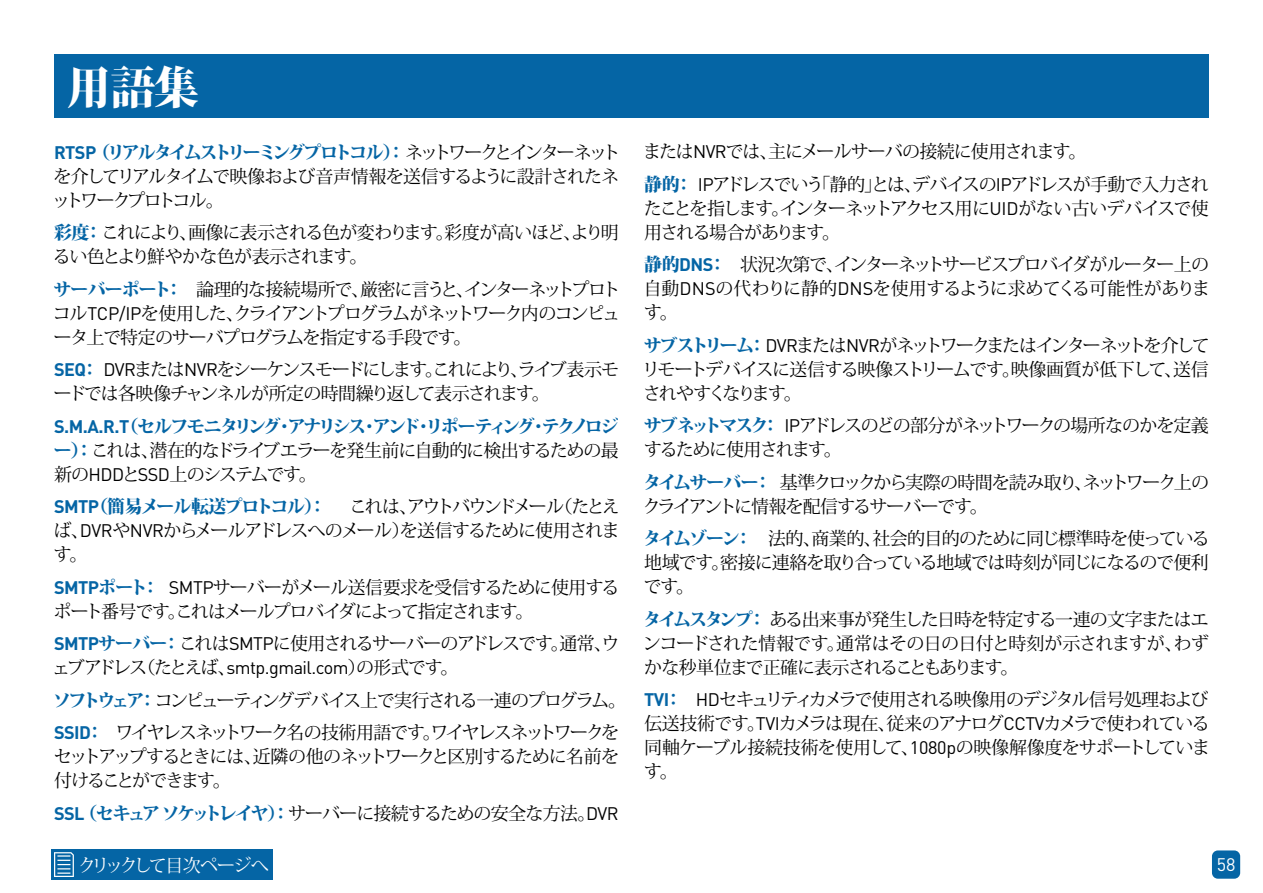
<style>
.page{position:relative;width:1263px;height:893px;background:#fff}
.page>*{position:absolute;margin:0;border:0;box-sizing:border-box;transform-origin:0 0}
.t1{font:800 45px "Koz Min Pr 6 N";color:#fff}
.t2{font:18px/24px "Koz Min Pr 6 N";letter-spacing:-.07em;color:#000;text-align:justify}
.t3{font:18px/24px "Koz Min Pr 6 N";letter-spacing:-.09em;color:#000}
.t4{font:18px/32.5px "Koz Min Pr 6 N";letter-spacing:-.095em;color:#000}
.t5{font:18px "Koz Min Pr 6 N";letter-spacing:-.045em;color:#000}
.t6{font:800 18px "Koz Min Pr 6 N";letter-spacing:-.07em;color:#0565a5}
.t7{font:18px "Koz Min Pr 6 N";letter-spacing:-.1em;color:#fff}
.t8{font:18px "DIN Pro";color:#fff}
.s1{font-family:"DIN Pro";font-weight:700;color:#0565a5}
.s2{font-weight:800;color:#0565a5}
.s3{font-family:"DIN Pro"}
.s4{font-family:"DIN Pro";font-weight:700}
</style>
<div class="page">
<div style="left:51px;top:849px;width:222px;height:31px;background:#0565a5"></div>
<div style="left:1212px;top:850px;width:28px;height:29px;background:#0565a5;border-radius:6px"></div>
<svg style="left:54px;top:852px;width:20px;height:25px"></svg>
<div style="left:54px;top:54px;width:1155px;height:64px;background:#0565a5"></div>
<h1 class="t1" style="left:67px;top:62px;width:134px">用語集</h1>
<p class="t2" style="left:52px;top:140px;width:570px"><span class="s1">RTSP</span> <span class="s2">（リアルタイムストリーミングプロトコル）：</span>ネットワークとインターネットを介してリアルタイムで映像および音声情報を送信するように設計されたネットワークプロトコル。</p>
<p class="t2" style="left:53px;top:221px;width:567px"><span class="s2">彩度：</span>これにより、画像に表示される色が変わります。彩度が高いほど、より明るい色とより鮮やかな色が表示されます。</p>
<p class="t2" style="left:53px;top:277px;width:569px"><span class="s2">サーバーポート：</span> 論理的な接続場所で、厳密に言うと、インターネットプロトコル<span class="s3">TCP/IP</span>を使用した、クライアントプログラムがネットワーク内のコンピュータ上で特定のサーバプログラムを指定する手段です。</p>
<p class="t3" style="left:54px;top:358px;width:567px"><span class="s1">SEQ</span><span class="s2">：</span> <span class="s3">DVR</span>または<span class="s3">NVR</span>をシーケンスモードにします。これにより、ライブ表示モードでは各映像チャンネルが所定の時間繰り返して表示されます。</p>
<p class="t2" style="left:54px;top:414px;width:567px"><span class="s1">S.M.A.R.T</span><span class="s2">（セルフモニタリング・アナリシス・アンド・リポーティング・テクノロジー）：</span>これは、潜在的なドライブエラーを発生前に自動的に検出するための最新の<span class="s3">HDD</span>と<span class="s3">SSD</span>上のシステムです。</p>
<p class="t6" style="left:54px;top:496px;width:274px"><span class="s4">SMTP</span>（簡易メール転送プロトコル）：</p>
<p class="t2" style="left:54px;top:495px;width:568px;text-indent:296px">これは、アウトバウンドメール（たとえば、<span class="s3">DVR</span>や<span class="s3">NVR</span>からメールアドレスへのメール）を送信するために使用されます。</p>
<p class="t2" style="left:54px;top:575px;width:567px"><span class="s1">SMTP</span><span class="s2">ポート：</span> <span class="s3">SMTP</span>サーバーがメール送信要求を受信するために使用するポート番号です。これはメールプロバイダによって指定されます。</p>
<p class="t3" style="left:52px;top:632px;width:569px"><span class="s1">SMTP</span><span class="s2">サーバー：</span>これは<span class="s3">SMTP</span>に使用されるサーバーのアドレスです。通常、ウェブアドレス（たとえば、<span class="s3">smtp.gmail.com</span>）の形式です。</p>
<p class="t4" style="left:53px;top:684px;width:575px"><span class="s2">ソフトウェア：</span>コンピューティングデバイス上で実行される一連のプログラム。<br><span class="s1">SSID</span><span class="s2">：</span> ワイヤレスネットワーク名の技術用語です。ワイヤレスネットワークを</p>
<p class="t4" style="left:54px;top:745px;width:567px;line-height:24px">セットアップするときには、近隣の他のネットワークと区別するために名前を付けることができます。</p>
<p class="t5" style="left:54px;top:803px;width:566px"><span class="s1">SSL</span> <span class="s2">（セキュア ソケットレイヤ）：</span>サーバーに接続するための安全な方法。<span class="s3">DVR</span></p>
<p class="t2" style="left:643px;top:136px;width:567px;line-height:32.5px">または<span class="s3">NVR</span>では、主にメールサーバの接続に使用されます。<br><span class="s2">静的：</span> <span class="s3">IP</span>アドレスでいう「静的」とは、デバイスの<span class="s3">IP</span>アドレスが手動で入力され</p>
<p class="t3" style="left:644px;top:197px;width:567px">たことを指します。インターネットアクセス用に<span class="s3">UID</span>がない古いデバイスで使用される場合があります。</p>
<p class="t2" style="left:644px;top:253px;width:568px"><span class="s2">静的</span><span class="s1">DNS</span><span class="s2">：</span> 状況次第で、インターネットサービスプロバイダがルーター上の自動<span class="s3">DNS</span>の代わりに静的<span class="s3">DNS</span>を使用するように求めてくる可能性があります。</p>
<p class="t2" style="left:642px;top:334px;width:569px"><span class="s2">サブストリーム：</span><span class="s3">DVR</span>または<span class="s3">NVR</span>がネットワークまたはインターネットを介してリモートデバイスに送信する映像ストリームです。映像画質が低下して、送信されやすくなります。</p>
<p class="t2" style="left:644px;top:414px;width:567px"><span class="s2">サブネットマスク：</span> <span class="s3">IP</span>アドレスのどの部分がネットワークの場所なのかを定義するために使用されます。</p>
<p class="t3" style="left:643px;top:471px;width:568px"><span class="s2">タイムサーバー：</span>基準クロックから実際の時間を読み取り、ネットワーク上のクライアントに情報を配信するサーバーです。</p>
<p class="t2" style="left:643px;top:527px;width:569px"><span class="s2">タイムゾーン：</span> 法的、商業的、社会的目的のために同じ標準時を使っている地域です。密接に連絡を取り合っている地域では時刻が同じになるので便利です。</p>
<p class="t2" style="left:643px;top:608px;width:568px"><span class="s2">タイムスタンプ：</span>ある出来事が発生した日時を特定する一連の文字またはエンコードされた情報です。通常はその日の日付と時刻が示されますが、わずかな秒単位まで正確に表示されることもあります。</p>
<p class="t2" style="left:644px;top:688px;width:567px"><span class="s1">TVI</span><span class="s2">：</span> <span class="s3">HD</span>セキュリティカメラで使用される映像用のデジタル信号処理および伝送技術です。<span class="s3">TVI</span>カメラは現在、従来のアナログ<span class="s3">CCTV</span>カメラで使われている同軸ケーブル接続技術を使用して、<span class="s3">1080p</span>の映像解像度をサポートしています。</p>
<p class="t7" style="left:78px;top:855px;width:193px">クリックして目次ページへ</p>
<p class="t8" style="left:1217px;top:850px;width:20px">58</p>
</div>
